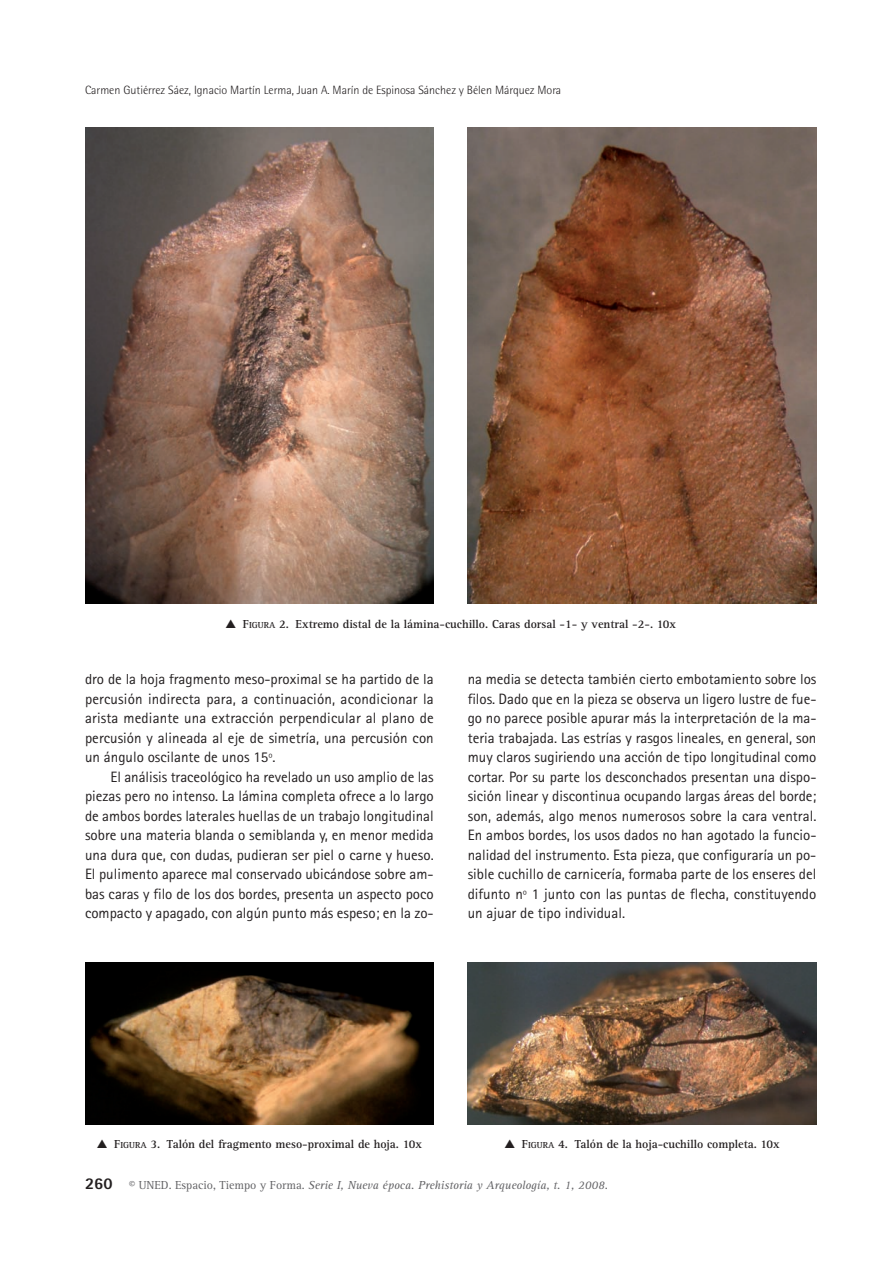
<style>
.page{position:relative;width:893px;height:1263px;background:#fff}
.page>*{position:absolute;margin:0;border:0;box-sizing:border-box;transform-origin:0 0}
.t1{font:15px/19.5px "Rotis Sans Serif";color:#231f20;text-align:justify}
.t2{font:700 12px "Rotis Serif";color:#231f20}
.t3{font:300 12px "Rotis Semi Sans";color:#231f20}
.t4{font:italic 12px "Rotis Serif";color:#636366}
.s1{font-size:9px}
.s2{font-family:"Rotis Sans Serif";font-weight:800;font-style:normal;font-size:16.5px;color:#231f20}
.s3{font-style:normal}
</style>
<div class="page">
<img style="left:85px;top:127px;width:732px;height:998px">
<p class="t3" style="left:85px;top:86px;width:478px">Carmen Gutiérrez Sáez, Ignacio Martín Lerma, Juan A. Marín de Espinosa Sánchez y Bélen Márquez Mora</p>
<p class="t2" style="left:225px;top:620px;width:452px">▲ F<span class="s1">IGURA</span> 2. Extremo distal de la lámina-cuchillo. Caras dorsal -1- y ventral -2-. 10x</p>
<p class="t1" style="left:85px;top:671px;width:350px">dro de la hoja fragmento meso-proximal se ha partido de la percusión indirecta para, a continuación, acondicionar la arista mediante una extracción perpendicular al plano de percusión y alineada al eje de simetría, una percusión con un ángulo oscilante de unos 15º.</p>
<p class="t1" style="left:85px;top:768px;width:350px;text-indent:26px">El análisis traceológico ha revelado un uso amplio de las piezas pero no intenso. La lámina completa ofrece a lo largo de ambos bordes laterales huellas de un trabajo longitudinal sobre una materia blanda o semiblanda y, en menor medida una dura que, con dudas, pudieran ser piel o carne y hueso.<br>El pulimento aparece mal conservado ubicándose sobre am&shy;bas caras y filo de los dos bordes, presenta un aspecto poco compacto y apagado, con algún punto más espeso; en la zo-</p>
<p class="t1" style="left:468px;top:671px;width:350px">na media se detecta también cierto embotamiento sobre los filos. Dado que en la pieza se observa un ligero lustre de fue&shy;go no parece posible apurar más la interpretación de la ma&shy;teria trabajada. Las estrías y rasgos lineales, en general, son muy claros sugiriendo una acción de tipo longitudinal como cortar. Por su parte los desconchados presentan una dispo&shy;sición linear y discontinua ocupando largas áreas del borde; son, además, algo menos numerosos sobre la cara ventral.<br>En ambos bordes, los usos dados no han agotado la funcio&shy;nalidad del instrumento. Esta pieza, que configuraría un po&shy;sible cuchillo de carnicería, formaba parte de los enseres del difunto nº 1 junto con las puntas de flecha, constituyendo un ajuar de tipo individual.</p>
<p class="t2" style="left:97px;top:1139px;width:327px">▲ F<span class="s1">IGURA</span> 3. Talón del fragmento meso-proximal de hoja. 10x</p>
<p class="t2" style="left:505px;top:1139px;width:277px">▲ F<span class="s1">IGURA</span> 4. Talón de la hoja-cuchillo completa. 10x</p>
<p class="t4" style="left:85px;top:1181px;width:525px"><span class="s2">260</span> <span class="s3">© UNED. Espacio, Tiempo y Forma.</span> Serie I, Nueva época. Prehistoria y Arqueología, t. 1, 2008.</p>
</div>
